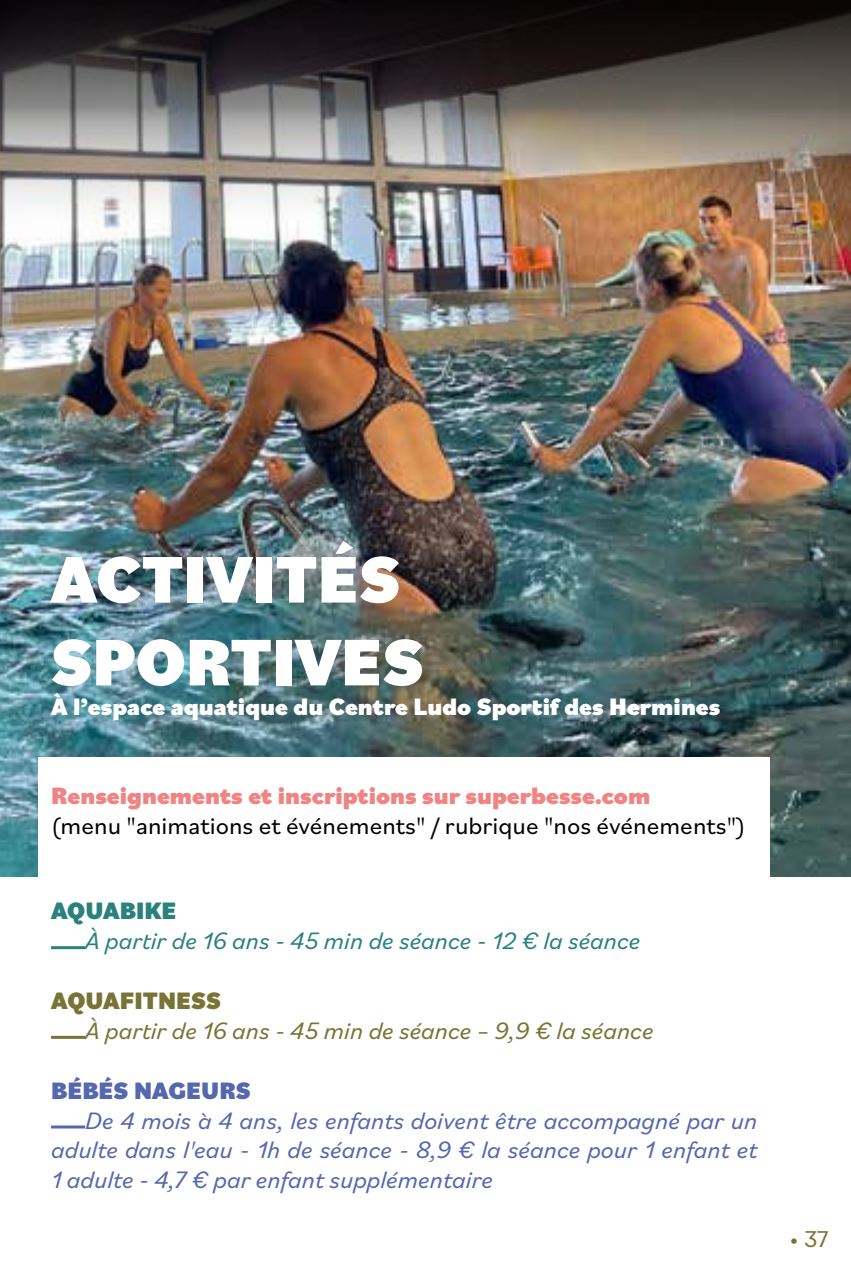
<style>
.page{position:relative;width:851px;height:1276px;background:#fff}
.page>*{position:absolute;margin:0;border:0;box-sizing:border-box;transform-origin:0 0}
.t1{font:900 69px/82.8px "Bilo";color:#fff}
.t2{font:italic 24.9px/30px "Bilo";color:#5567ae;text-align:justify}
.t3{font:24.9px "Bilo";color:#000}
.t4{font:900 24.9px "Bilo";color:#fff}
.t5{font:900 24.9px "Bilo";color:#f08482}
.t6{font:italic 24.9px "Bilo";color:#787435}
.t7{font:italic 24.9px "Bilo";color:#2b817d}
.t8{font:900 24.9px "Bilo";color:#5567ae}
.t9{font:900 24.9px "Bilo";color:#787435}
.t10{font:900 24.9px "Bilo";color:#2b817d}
.t11{font:24px "Bilo";color:#787435}
</style>
<div class="page">
<img style="left:0;top:327px;width:850px;height:549px">
<div style="left:38px;top:757px;width:732px;height:322px;background:#fff"></div>
<img style="left:0;top:0;width:850px;height:327px">
<hr style="left:51px;top:946px;width:34px;height:3px;background:#2b817d">
<hr style="left:51px;top:1036px;width:34px;height:3px;background:#787435">
<hr style="left:51px;top:1125px;width:34px;height:3px;background:#5567ae">
<h1 class="t1" style="left:51px;top:535px;width:374px">ACTIVITÉS<br>SPORTIVES</h1>
<p class="t4" style="left:51px;top:690px;width:670px">À l’espace aquatique du Centre Ludo Sportif des Hermines</p>
<p class="t5" style="left:51px;top:778px;width:600px">Renseignements et inscriptions sur superbesse.com</p>
<p class="t3" style="left:51px;top:808px;width:696px">(menu "animations et événements" / rubrique "nos événements")</p>
<p class="t10" style="left:51px;top:894px;width:127px">AQUABIKE</p>
<p class="t7" style="left:85px;top:923px;width:556px">À partir de 16 ans - 45 min de séance - 12 € la séance</p>
<p class="t9" style="left:51px;top:983px;width:171px">AQUAFITNESS</p>
<p class="t6" style="left:85px;top:1013px;width:570px">À partir de 16 ans - 45 min de séance – 9,9 € la séance</p>
<p class="t8" style="left:51px;top:1073px;width:201px">BÉBÉS NAGEURS</p>
<p class="t2" style="left:51px;top:1104px;width:707px;text-indent:34px">De 4 mois à 4 ans, les enfants doivent être accompagné par un adulte dans l'eau - 1h de séance - 8,9 € la séance pour 1 enfant et 1 adulte - 4,7 € par enfant supplémentaire</p>
<p class="t11" style="left:789px;top:1222px;width:41px">• 37</p>
</div>
